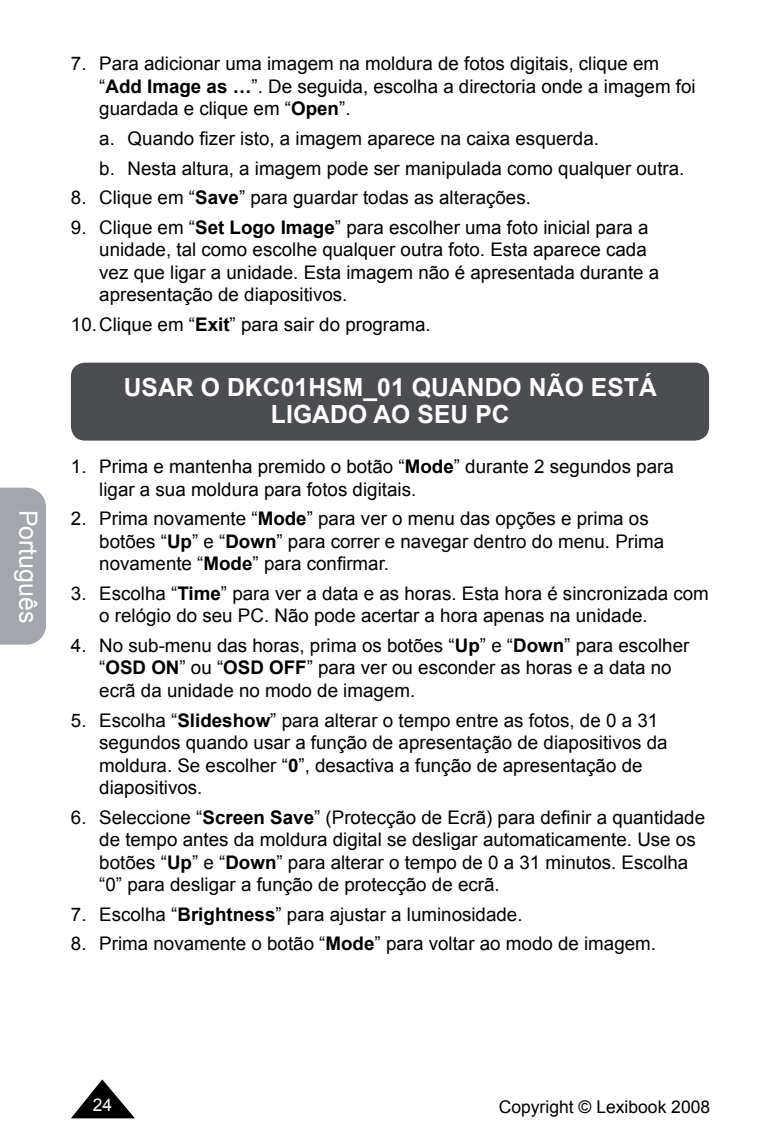
<style>
.page{position:relative;width:780px;height:1134px;background:#fff}
.page>*{position:absolute;margin:0;border:0;box-sizing:border-box;transform-origin:0 0}
.t1{font:700 25px/27.5px "Arial";letter-spacing:.005em;color:#fff;text-align:center}
.t2{font:25px "Arial";color:#fff}
.t3{font:18.75px/22.5px "Arial";color:#000}
.t4{font:17.5px "Arial";color:#000}
.t5{font:17.5px "Arial";color:#fff}
.s1{font-weight:700}
</style>
<div class="page">
<div style="left:0;top:488px;width:46px;height:157px;background:#a3a6ac"></div>
<svg style="left:71px;top:1079px;width:64px;height:39px"></svg>
<div style="left:71px;top:363px;width:638px;height:78px;background:#4b4d50;border-radius:14px"></div>
<h1 class="t2" style="left:42px;top:510px;width:115px;rotate:90deg">Português</h1>
<p class="t3" style="left:99px;top:53px;width:598px;text-indent:-28px">7. Para adicionar uma imagem na moldura de fotos digitais, clique em “<span class="s1">Add Image as …</span>”. De seguida, escolha a directoria onde a imagem foi guardada e clique em “<span class="s1">Open</span>”.</p>
<p class="t3" style="left:99px;top:124px;width:586px;line-height:29.5px">a. Quando fizer isto, a imagem aparece na caixa esquerda.<br>b. Nesta altura, a imagem pode ser manipulada como qualquer outra.</p>
<p class="t3" style="left:71px;top:186px;width:461px">8. Clique em “<span class="s1">Save</span>” para guardar todas as alterações.</p>
<p class="t3" style="left:99px;top:216px;width:561px;text-indent:-28px">9. Clique em “<span class="s1">Set Logo Image</span>” para escolher uma foto inicial para a unidade, tal como escolhe qualquer outra foto. Esta aparece cada vez que ligar a unidade. Esta imagem não é apresentada durante a apresentação de diapositivos.</p>
<p class="t3" style="left:71px;top:313px;width:361px">10.Clique em “<span class="s1">Exit</span>” para sair do programa.</p>
<h1 class="t1" style="left:124px;top:373px;width:534px">USAR O DKC01HSM_01 QUANDO NÃO ESTÁ<br>LIGADO AO SEU PC</h1>
<p class="t3" style="left:99px;top:455px;width:576px;text-indent:-28px">1. Prima e mantenha premido o botão “<span class="s1">Mode</span>” durante 2 segundos para ligar a sua moldura para fotos digitais.</p>
<p class="t3" style="left:99px;top:507px;width:566px;text-indent:-28px">2. Prima novamente “<span class="s1">Mode</span>” para ver o menu das opções e prima os botões “<span class="s1">Up</span>” e “<span class="s1">Down</span>” para correr e navegar dentro do menu. Prima novamente “<span class="s1">Mode</span>” para confirmar.</p>
<p class="t3" style="left:99px;top:582px;width:611px;text-indent:-28px">3. Escolha “<span class="s1">Time</span>” para ver a data e as horas. Esta hora é sincronizada com o relógio do seu PC. Não pode acertar a hora apenas na unidade.</p>
<p class="t3" style="left:99px;top:634px;width:591px;text-indent:-28px">4. No sub-menu das horas, prima os botões “<span class="s1">Up</span>” e “<span class="s1">Down</span>” para escolher “<span class="s1">OSD ON</span>” ou “<span class="s1">OSD OFF</span>” para ver ou esconder as horas e a data no ecrã da unidade no modo de imagem.</p>
<p class="t3" style="left:99px;top:709px;width:570px;text-indent:-28px">5. Escolha “<span class="s1">Slideshow</span>” para alterar o tempo entre as fotos, de 0 a 31 segundos quando usar a função de apresentação de diapositivos da moldura. Se escolher “<span class="s1">0</span>”, desactiva a função de apresentação de diapositivos.</p>
<p class="t3" style="left:99px;top:806px;width:607px;text-indent:-28px">6. Seleccione “<span class="s1">Screen Save</span>” (Protecção de Ecrã) para definir a quantidade de tempo antes da moldura digital se desligar automaticamente. Use os botões “<span class="s1">Up</span>” e “<span class="s1">Down</span>” para alterar o tempo de 0 a 31 minutos. Escolha “0” para desligar a função de protecção de ecrã.</p>
<p class="t3" style="left:71px;top:903px;width:453px">7. Escolha “<span class="s1">Brightness</span>” para ajustar a luminosidade.</p>
<p class="t3" style="left:71px;top:932px;width:586px">8. Prima novamente o botão “<span class="s1">Mode</span>” para voltar ao modo de imagem.</p>
<p class="t5" style="left:93px;top:1095px;width:21px">24</p>
<p class="t4" style="left:498px;top:1097px;width:213px">Copyright © Lexibook 2008</p>
</div>
